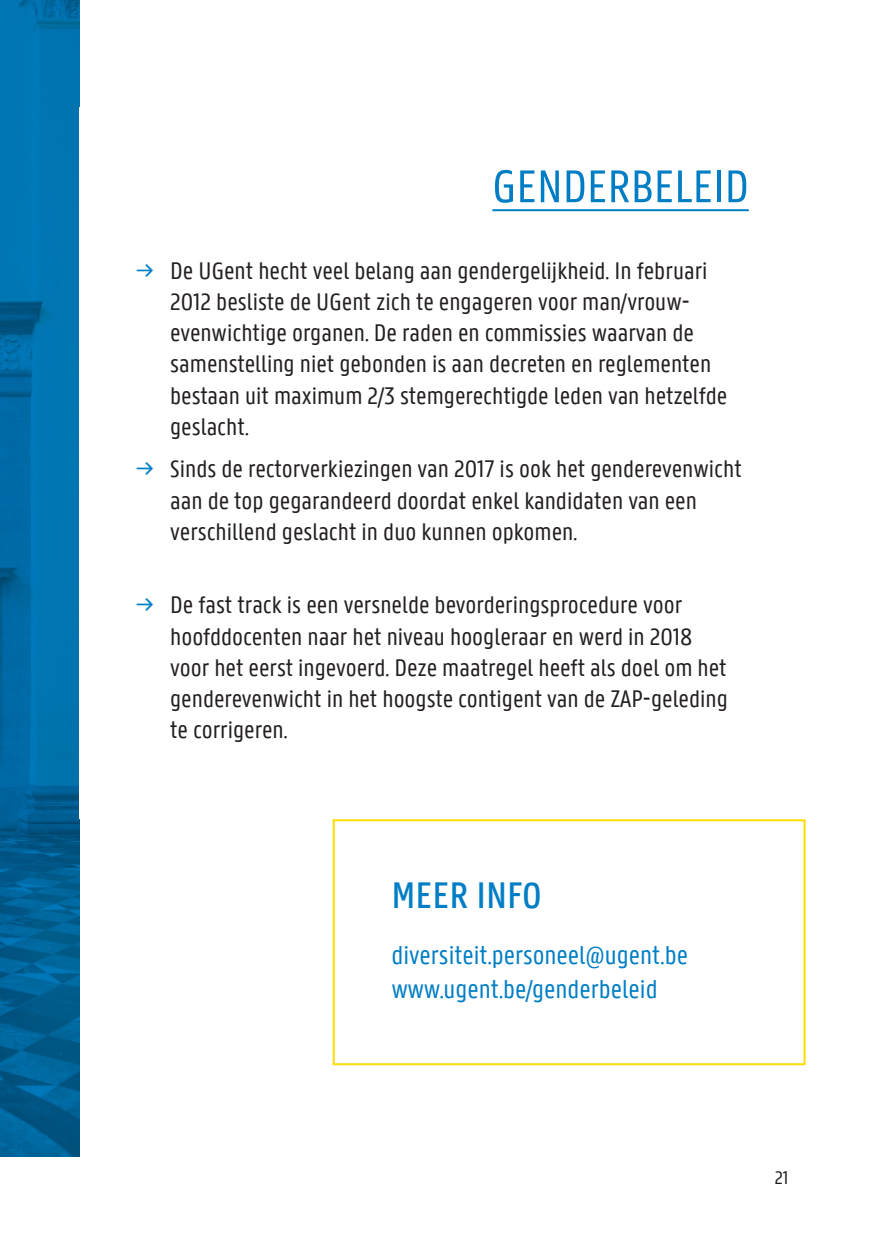
<style>
.page{position:relative;width:885px;height:1236px;background:#fff}
.page>*{position:absolute;margin:0;border:0;box-sizing:border-box;transform-origin:0 0}
.Titel_1{font:50px "U Gent Panno Text";color:#007ec5}
.MEER_INFO{font:500 40px "U Gent Panno Text";color:#007ec5}
.hyperlinks{font:28px "U Gent Panno Text";color:#007ec5}
.t1{font:26px/31.2px "U Gent Panno Text";color:#231f20}
.t2{font:20px "U Gent Panno Text";color:#231f20}
.s1{color:#007ec5}
</style>
<div class="page">
<svg style="left:0;top:0;width:79px;height:1157px;background:#006ba4"></svg>
<hr style="left:492px;top:209px;width:256px;height:2px;background:#007ec5">
<div style="left:332px;top:819px;width:473px;height:246px;border:2px solid #ffdc01"></div>
<p class="Titel_1" style="left:492px;top:156px;width:258px">GENDERBELEID</p>
<p class="t1" style="left:170px;top:254px;width:558px;text-indent:-34px"><span class="s1">→</span> De UGent hecht veel belang aan gendergelijkheid. In februari 2012 besliste de UGent zich te engageren voor man/vrouw&shy;evenwichtige organen. De raden en commissies waarvan de samenstelling niet gebonden is aan decreten en reglementen bestaan uit maximum 2/3 stemgerechtigde leden van hetzelfde geslacht.</p>
<p class="t1" style="left:170px;top:453px;width:573px;text-indent:-34px"><span class="s1">→</span> Sinds de rectorverkiezingen van 2017 is ook het genderevenwicht aan de top gegarandeerd doordat enkel kandidaten van een verschillend geslacht in duo kunnen opkomen.</p>
<p class="t1" style="left:170px;top:589px;width:559px;text-indent:-34px"><span class="s1">→</span> De fast track is een versnelde bevorderingsprocedure voor hoofddocenten naar het niveau hoogleraar en werd in 2018 voor het eerst ingevoerd. Deze maatregel heeft als doel om het genderevenwicht in het hoogste contigent van de ZAP-geleding te corrigeren.</p>
<p class="MEER_INFO" style="left:391px;top:871px;width:152px">MEER INFO</p>
<p class="hyperlinks" style="left:391px;top:939px;width:298px">diversiteit.personeel@ugent.be</p>
<p class="hyperlinks" style="left:391px;top:972px;width:268px">www.ugent.be/genderbeleid</p>
<p class="t2" style="left:774px;top:1166px;width:15px">21</p>
</div>
